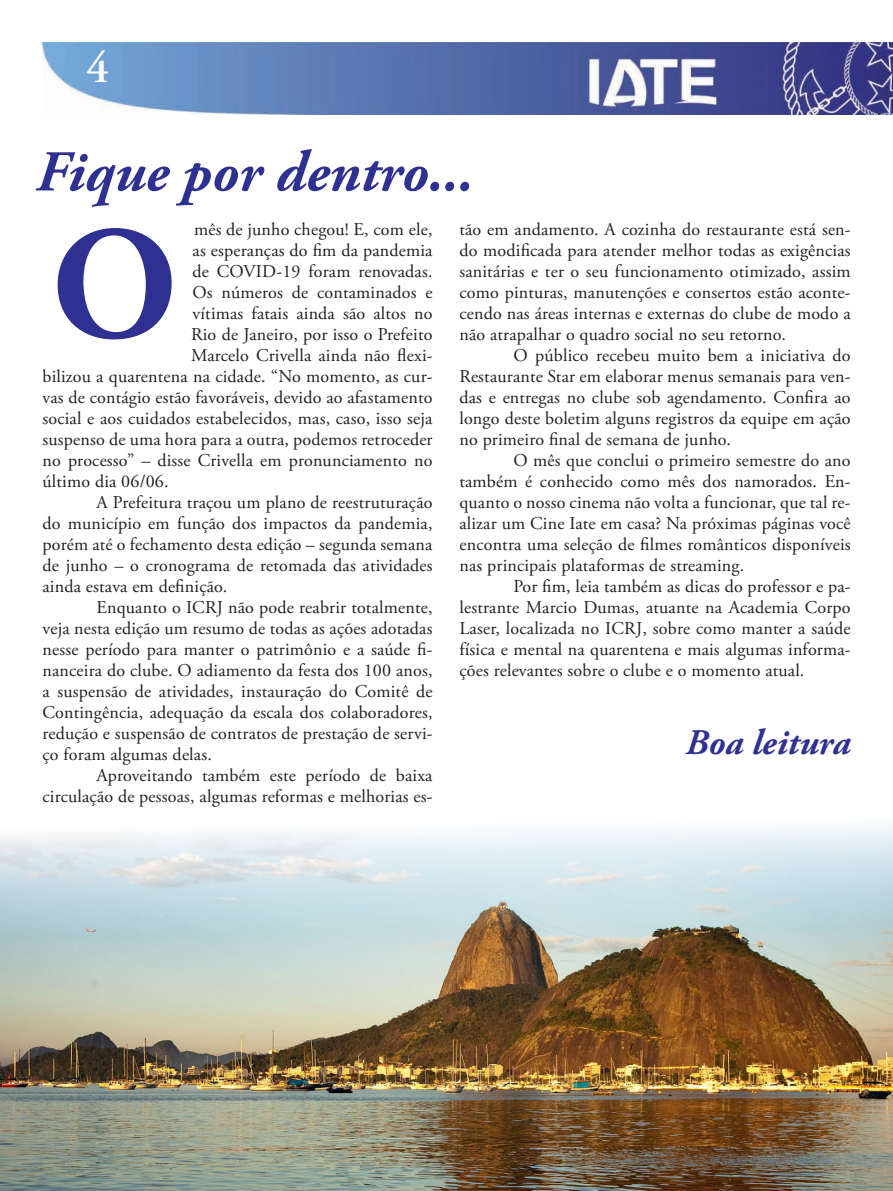
<style>
.page{position:relative;width:893px;height:1191px;background:#fff}
.page>*{position:absolute;margin:0;border:0;box-sizing:border-box;transform-origin:0 0}
.t1{font:italic 700 57.75px "Adobe Garamond Pro";color:#2e3092}
.t2{font:600 45px "Adobe Garamond Pro";color:#fff}
.t3{font:italic 700 36px "Adobe Garamond Pro";color:#2e3092}
.t4{font:18px/21px "Adobe Garamond Pro";letter-spacing:.01em;color:#231f20;text-align:justify}
</style>
<div class="page">
<img style="left:43px;top:43px;width:850px;height:72px">
<img style="left:0;top:826px;width:893px;height:365px">
<h2 class="t2" style="left:86px;top:41px;width:24px">4</h2>
<p class="t1" style="left:36px;top:139px;width:439px">Fique por dentro...</p>
<p class="t4" style="left:459px;top:219px;width:393px">tão em andamento. A cozinha do restaurante está sen&shy;do modificada para atender melhor todas as exigências sanitárias e ter o seu funcionamento otimizado, assim como pinturas, manutenções e consertos estão aconte&shy;cendo nas áreas internas e externas do clube de modo a não atrapalhar o quadro social no seu retorno.</p>
<p class="t4" style="left:459px;top:345px;width:393px;text-indent:54px">O público recebeu muito bem a iniciativa do Restaurante Star em elaborar menus semanais para ven&shy;das e entregas no clube sob agendamento. Confira ao longo deste boletim alguns registros da equipe em ação no primeiro final de semana de junho.</p>
<p class="t4" style="left:459px;top:450px;width:393px;text-indent:54px">O mês que conclui o primeiro semestre do ano também é conhecido como mês dos namorados. En&shy;quanto o nosso cinema não volta a funcionar, que tal re&shy;alizar um Cine Iate em casa? Na próximas páginas você encontra uma seleção de filmes românticos disponíveis nas principais plataformas de streaming.</p>
<p class="t4" style="left:459px;top:576px;width:393px;text-indent:54px">Por fim, leia também as dicas do professor e pa&shy;lestrante Marcio Dumas, atuante na Academia Corpo Laser, localizada no ICRJ, sobre como manter a saúde física e mental na quarentena e mais algumas informa&shy;ções relevantes sobre o clube e o momento atual.</p>
<p class="t4" style="left:194px;top:219px;width:240px">mês de junho chegou! E, com ele,</p>
<p class="t4" style="left:193px;top:240px;width:242px">as esperanças do fim da pandemia</p>
<p class="t4" style="left:193px;top:261px;width:242px">de COVID-19 foram renovadas.</p>
<p class="t4" style="left:193px;top:282px;width:242px">Os números de contaminados e</p>
<p class="t4" style="left:193px;top:303px;width:241px">vítimas fatais ainda são altos no</p>
<p class="t4" style="left:191px;top:324px;width:243px">Rio de Janeiro, por isso o Prefeito</p>
<p class="t4" style="left:191px;top:345px;width:243px">Marcelo Crivella ainda não flexi-</p>
<p class="t4" style="left:43px;top:366px;width:392px">bilizou a quarentena na cidade. “No momento, as cur-</p>
<p class="t4" style="left:43px;top:387px;width:392px">vas de contágio estão favoráveis, devido ao afastamento</p>
<p class="t4" style="left:43px;top:408px;width:391px">social e aos cuidados estabelecidos, mas, caso, isso seja</p>
<p class="t4" style="left:43px;top:429px;width:392px">suspenso de uma hora para a outra, podemos retroceder</p>
<p class="t4" style="left:43px;top:450px;width:391px">no processo” – disse Crivella em pronunciamento no</p>
<p class="t4" style="left:43px;top:471px;width:128px">último dia 06/06.</p>
<p class="t4" style="left:43px;top:492px;width:392px;text-indent:54px">A Prefeitura traçou um plano de reestruturação do município em função dos impactos da pandemia, porém até o fechamento desta edição – segunda semana de junho – o cronograma de retomada das atividades ainda estava em definição.</p>
<p class="t4" style="left:43px;top:597px;width:392px;text-indent:54px">Enquanto o ICRJ não pode reabrir totalmente, veja nesta edição um resumo de todas as ações adotadas nesse período para manter o patrimônio e a saúde fi&shy;nanceira do clube. O adiamento da festa dos 100 anos, a suspensão de atividades, instauração do Comitê de Contingência, adequação da escala dos colaboradores, redução e suspensão de contratos de prestação de servi&shy;ço foram algumas delas.</p>
<p class="t4" style="left:43px;top:765px;width:392px;text-align:right">Aproveitando também este período de baixa circulação de pessoas, algumas reformas e melhorias es-</p>
<p class="t3" style="left:685px;top:721px;width:167px">Boa leitura</p>
</div>
